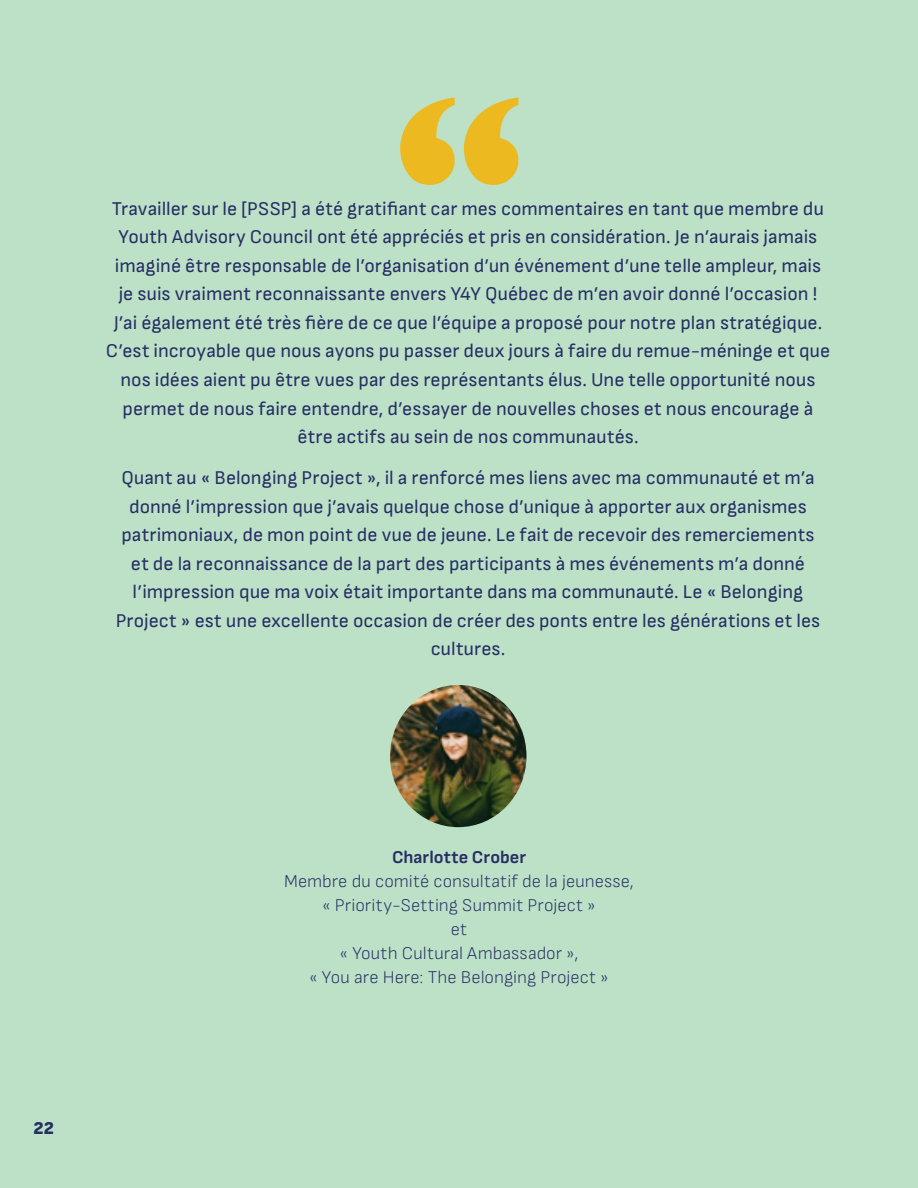
<style>
.page{position:relative;width:918px;height:1188px;background:#bce1c7}
.page>*{position:absolute;margin:0;border:0;box-sizing:border-box;transform-origin:0 0}
.t1{font:700 237px "Gill Sans";color:#edb920}
.t2{font:19.5px/28.5px "Sofia Sans";color:#272e64;text-align:center}
.t3{font:300 18px/24px "Sofia Sans";color:#272e64;text-align:center}
.t4{font:700 18px "Sofia Sans";color:#272e64}
.t5{font:900 18px "Sofia Sans";color:#272e64}
</style>
<div class="page">
<img style="left:390px;top:685px;width:136px;height:142px">
<h1 class="t1" style="left:391px;top:-8px;width:135px">“</h1>
<p class="t2" style="left:106px;top:194px;width:726px">Travailler sur le [PSSP] a été gratifiant car mes commentaires en tant que membre du Youth Advisory Council ont été appréciés et pris en considération. Je n’aurais jamais imaginé être responsable de l’organisation d’un événement d’une telle ampleur, mais je suis vraiment reconnaissante envers Y4Y Québec de m’en avoir donné l’occasion !<br>J’ai également été très fière de ce que l’équipe a proposé pour notre plan stratégique.<br>C’est incroyable que nous ayons pu passer deux jours à faire du remue-méninge et que nos idées aient pu être vues par des représentants élus. Une telle opportunité nous permet de nous faire entendre, d’essayer de nouvelles choses et nous encourage à être actifs au sein de nos communautés.</p>
<p class="t2" style="left:116px;top:464px;width:706px">Quant au « Belonging Project », il a renforcé mes liens avec ma communauté et m’a donné l’impression que j’avais quelque chose d’unique à apporter aux organismes patrimoniaux, de mon point de vue de jeune. Le fait de recevoir des remerciements et de la reconnaissance de la part des participants à mes événements m’a donné l’impression que ma voix était importante dans ma communauté. Le « Belonging Project » est une excellente occasion de créer des ponts entre les générations et les cultures.</p>
<p class="t5" style="left:34px;top:1118px;width:22px">22</p>
<p class="t4" style="left:392px;top:847px;width:135px">Charlotte Crober</p>
<p class="t3" style="left:284px;top:869px;width:351px">Membre du comité consultatif de la jeunesse, « Priority-Setting Summit Project »<br>et<br>« Youth Cultural Ambassador »,<br>« You are Here: The Belonging Project »</p>
</div>
